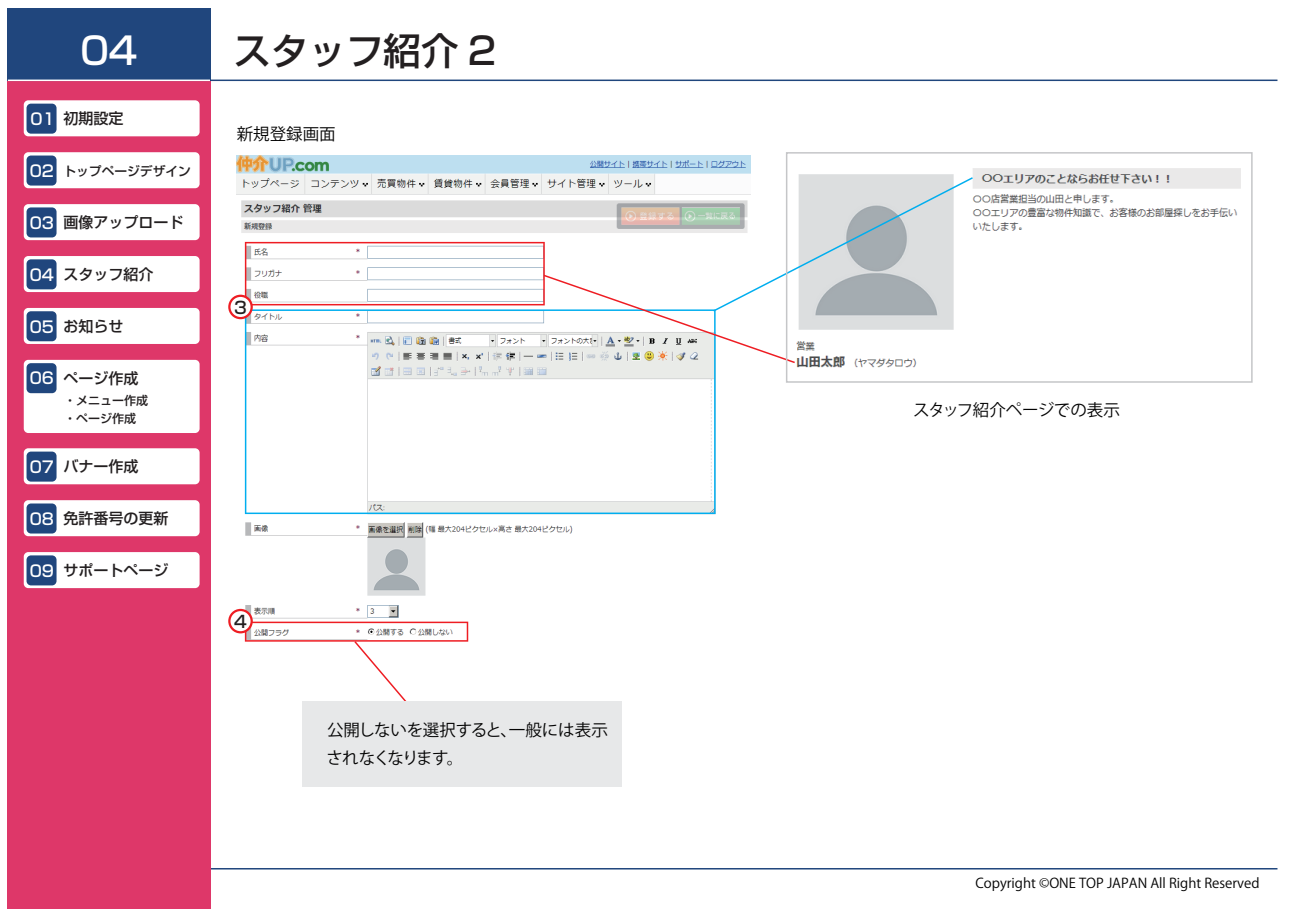
<style>
.page{position:relative;width:1289px;height:919px;background:#fff}
.page>*{position:absolute;margin:0;border:0;box-sizing:border-box;transform-origin:0 0}
.t1{font:500 37.5px "Shin Go Pro";color:#231f20}
.t2{font:500 37.5px "Shin Go Pro";color:#fff}
.t3{font:500 16.8px "Shin Go Pro";color:#231f20}
.t4{font:16.5px/28.5px "Koz Go Pr 6 N";letter-spacing:-.01em;color:#030303}
.t5{font:500 15px "Shin Go Pro";color:#231f20}
.t6{font:13.5px "Koz Go Pr 6 N";color:#030303}
.t7{font:500 12.75px "Shin Go Pro";color:#231f20}
.t8{font:500 12px/18px "Shin Go Pro";color:#231f20}
.s1{font-size:15.9px;color:#fff}
</style>
<div class="page">
<img style="left:236px;top:156px;width:514px;height:486px">
<img style="left:796px;top:168px;width:445px;height:200px">
<hr style="left:10px;top:867px;width:1267px;height:2px;background:#20467d">
<div style="left:8px;top:8px;width:203px;height:900px;background:#de3769"></div>
<div style="left:8px;top:8px;width:203px;height:72px;background:#20467d"></div>
<hr style="left:10px;top:80px;width:1267px;height:1px;background:#20467d">
<hr style="left:8px;top:80px;width:202px;height:1px;background:#fff">
<div style="left:24px;top:100px;width:176px;height:36px;background:#fff;border-radius:4px"></div>
<div style="left:27px;top:104px;width:30px;height:30px;background:#20467d;border-radius:4px"></div>
<div style="left:24px;top:152px;width:176px;height:36px;background:#fff;border-radius:4px"></div>
<div style="left:27px;top:155px;width:30px;height:30px;background:#20467d;border-radius:4px"></div>
<div style="left:24px;top:204px;width:176px;height:36px;background:#fff;border-radius:4px"></div>
<div style="left:27px;top:207px;width:30px;height:30px;background:#20467d;border-radius:4px"></div>
<div style="left:24px;top:256px;width:176px;height:36px;background:#fff;border-radius:4px"></div>
<div style="left:27px;top:259px;width:30px;height:30px;background:#20467d;border-radius:4px"></div>
<div style="left:24px;top:308px;width:176px;height:36px;background:#fff;border-radius:4px"></div>
<div style="left:27px;top:311px;width:30px;height:30px;background:#20467d;border-radius:4px"></div>
<div style="left:24px;top:360px;width:176px;height:73px;background:#fff;border-radius:4px"></div>
<div style="left:27px;top:363px;width:30px;height:30px;background:#20467d;border-radius:4px"></div>
<div style="left:24px;top:448px;width:176px;height:36px;background:#fff;border-radius:4px"></div>
<div style="left:27px;top:451px;width:30px;height:30px;background:#20467d;border-radius:4px"></div>
<div style="left:24px;top:500px;width:176px;height:36px;background:#fff;border-radius:4px"></div>
<div style="left:27px;top:503px;width:30px;height:30px;background:#20467d;border-radius:4px"></div>
<div style="left:24px;top:552px;width:176px;height:36px;background:#fff;border-radius:4px"></div>
<div style="left:27px;top:555px;width:30px;height:30px;background:#20467d;border-radius:4px"></div>
<svg style="left:245px;top:364px;width:470px;height:150px"></svg>
<svg style="left:245px;top:621px;width:223px;height:87px"></svg>
<svg style="left:245px;top:176px;width:729px;height:188px"></svg>
<div style="left:303px;top:701px;width:319px;height:86px;background:#e7e8e9"></div>
<div style="left:786px;top:152px;width:466px;height:231px;border:2px solid #c5c6c8"></div>
<svg style="left:229px;top:296px;width:23px;height:22px"></svg>
<div style="left:228px;top:294px;width:25px;height:25px;border:2px solid #ee1d23;border-radius:50%"></div>
<svg style="left:229px;top:610px;width:23px;height:22px"></svg>
<div style="left:228px;top:608px;width:25px;height:25px;border:2px solid #ee1d23;border-radius:50%"></div>
<h1 class="t2" style="left:80px;top:20px;width:58px">04</h1>
<h1 class="t1" style="left:233px;top:20px;width:264px">スタッフ紹介 2</h1>
<p class="t5" style="left:31px;top:106px;width:94px"><span class="s1">01</span> 初期設定</p>
<p class="t7" style="left:30px;top:161px;width:163px"><span class="s1">02</span> トップページデザイン</p>
<p class="t5" style="left:30px;top:210px;width:155px"><span class="s1">03</span> 画像アップロード</p>
<p class="t5" style="left:30px;top:262px;width:125px"><span class="s1">04</span> スタッフ紹介</p>
<p class="t5" style="left:30px;top:314px;width:95px"><span class="s1">05</span> お知らせ</p>
<p class="t5" style="left:30px;top:365px;width:110px"><span class="s1">06</span> ページ作成</p>
<p class="t8" style="left:64px;top:390px;width:85px">・メニュー作成・ページ作成</p>
<p class="t5" style="left:30px;top:454px;width:110px"><span class="s1">07</span> バナー作成</p>
<p class="t5" style="left:30px;top:506px;width:140px"><span class="s1">08</span> 免許番号の更新</p>
<p class="t5" style="left:30px;top:558px;width:140px"><span class="s1">09</span> サポートページ</p>
<p class="t4" style="left:237px;top:120px;width:100px">新規登録画面</p>
<p class="t3" style="left:234px;top:294px;width:14px">3</p>
<p class="t3" style="left:234px;top:608px;width:14px">4</p>
<p class="t4" style="left:326px;top:715px;width:283px">公開しないを選択すると、一般には表示されなくなります。</p>
<p class="t4" style="left:913px;top:395px;width:208px">スタッフ紹介ページでの表示</p>
<p class="t6" style="left:975px;top:874px;width:285px">Copyright ©ONE TOP JAPAN All Right Reserved</p>
</div>
